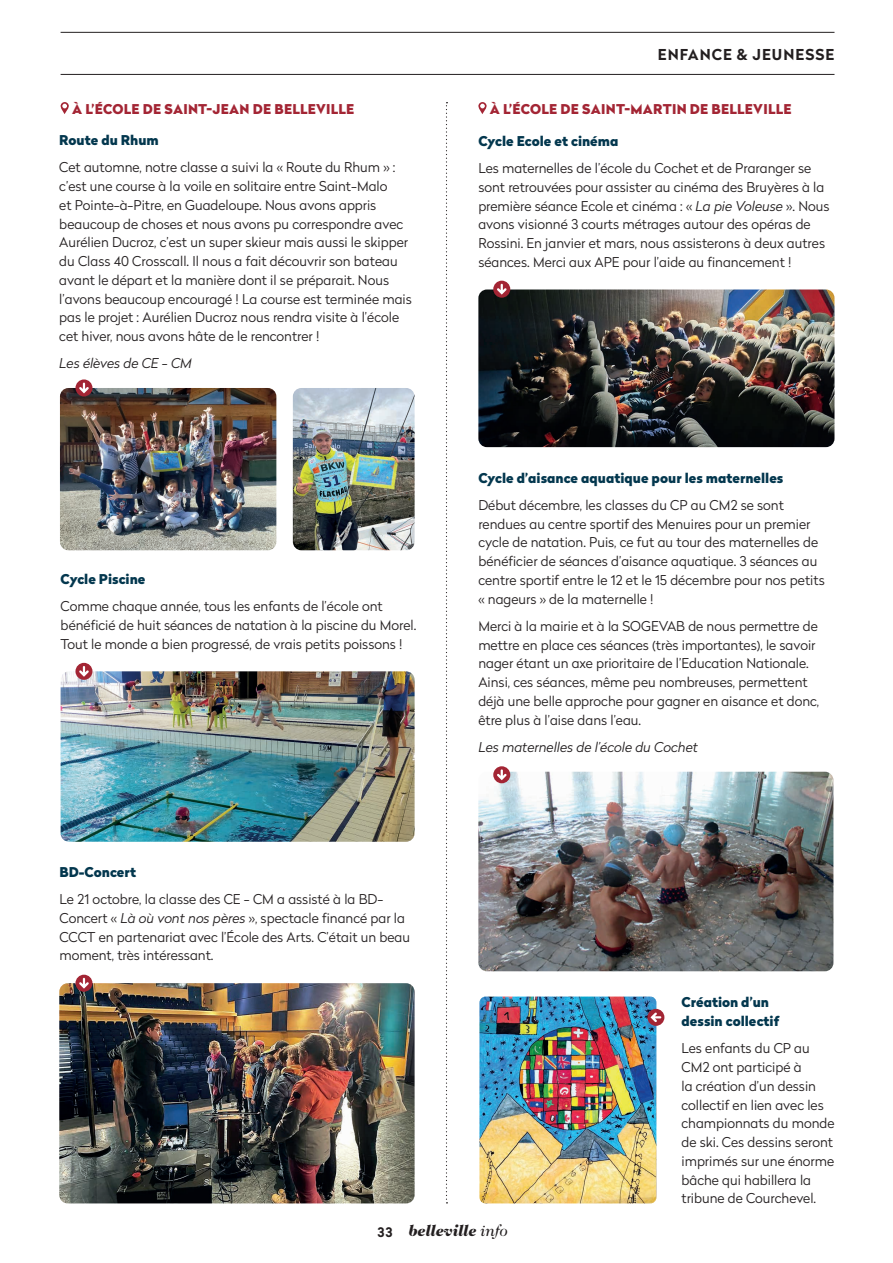
<style>
.page{position:relative;width:893px;height:1263px;background:#fff}
.page>*{position:absolute;margin:0;border:0;box-sizing:border-box;transform-origin:0 0}
.t1{font:italic 900 15.75px "Caslon 224 Std";color:#231f20}
.t2{font:700 15px "Radikal";letter-spacing:.07em;color:#231f20}
.t3{font:300 13.5px/18.8px "Radikal";color:#231f20}
.t4{font:900 13.5px/19.5px "Radikal";color:#03374e}
.t5{font:900 13.5px "Radikal";letter-spacing:.02em;color:#a32534}
.t6{font:italic 300 13.5px "Radikal";color:#231f20}
.s1{font-style:italic}
.s2{font-family:"Radikal";font-weight:700;font-style:normal;font-size:13.2px}
.s3{font-weight:400}
</style>
<div class="page">
<hr style="left:61px;top:74px;width:773px;height:1px;background:#231f20">
<hr style="left:61px;top:32px;width:773px;height:1px;background:#231f20">
<svg style="left:446px;top:102px;width:1px;height:1101px"></svg>
<svg style="left:61px;top:102px;width:8px;height:12px"></svg>
<img style="left:60px;top:388px;width:216px;height:162px">
<img style="left:293px;top:388px;width:122px;height:162px">
<img style="left:61px;top:671px;width:354px;height:171px">
<img style="left:59px;top:983px;width:356px;height:220px">
<svg style="left:478px;top:102px;width:9px;height:12px"></svg>
<div style="left:75px;top:975px;width:17px;height:17px;background:#a32534;border-radius:50%"></div>
<svg style="left:79px;top:978px;width:10px;height:10px"></svg>
<div style="left:75px;top:663px;width:17px;height:17px;background:#a32534;border-radius:50%"></div>
<svg style="left:79px;top:666px;width:10px;height:11px"></svg>
<div style="left:75px;top:379px;width:17px;height:17px;background:#a32534;border-radius:50%"></div>
<svg style="left:79px;top:383px;width:10px;height:10px"></svg>
<img style="left:478px;top:772px;width:355px;height:199px">
<div style="left:493px;top:766px;width:17px;height:17px;background:#a32534;border-radius:50%"></div>
<svg style="left:497px;top:769px;width:10px;height:11px"></svg>
<img style="left:478px;top:289px;width:356px;height:158px">
<div style="left:493px;top:281px;width:17px;height:17px;background:#a32534;border-radius:50%"></div>
<svg style="left:497px;top:284px;width:10px;height:11px"></svg>
<img style="left:479px;top:996px;width:177px;height:207px">
<div style="left:647px;top:1009px;width:17px;height:17px;background:#a32534;border-radius:50%"></div>
<svg style="left:650px;top:1012px;width:11px;height:10px"></svg>
<p class="t5" style="left:72px;top:99px;width:284px">À L’ÉCOLE DE SAINT-JEAN DE BELLEVILLE</p>
<p class="t4" style="left:59px;top:130px;width:101px">Route du Rhum</p>
<p class="t3" style="left:59px;top:158px;width:354px">Cet automne, notre classe a suivi la « Route du Rhum » : c’est une course à la voile en solitaire entre Saint-Malo<br>et Pointe-à-Pitre, en Guadeloupe. Nous avons appris beaucoup de choses et nous avons pu correspondre avec Aurélien Ducroz, c’est un super skieur mais aussi le skipper du Class 40 Crosscall. Il nous a fait découvrir son bateau avant le départ et la manière dont il se préparait. Nous l’avons beaucoup encouragé ! La course est terminée mais pas le projet : Aurélien Ducroz nous rendra visite à l’école cet hiver, nous avons hâte de le rencontrer !</p>
<p class="t6" style="left:59px;top:354px;width:134px">Les élèves de CE - CM</p>
<p class="t4" style="left:61px;top:569px;width:86px">Cycle Piscine</p>
<p class="t3" style="left:61px;top:596px;width:357px">Comme chaque année, tous les enfants de l’école ont bénéficié de huit séances de natation à la piscine du Morel.<br>Tout le monde a bien progressé, de vrais petits poissons !</p>
<p class="t4" style="left:60px;top:862px;width:78px">BD-Concert</p>
<p class="t3" style="left:60px;top:889px;width:352px">Le 21 octobre, la classe des CE - CM a assisté à la BD-Concert « <span class="s1">Là où vont nos pères</span> », spectacle financé par la CCCT en partenariat avec l’École des Arts. C’était un beau moment, très intéressant.</p>
<p class="t2" style="left:658px;top:43px;width:178px">ENFANCE &amp; JEUNESSE</p>
<p class="t5" style="left:490px;top:99px;width:303px">À L’ÉCOLE DE SAINT-MARTIN DE BELLEVILLE</p>
<p class="t4" style="left:478px;top:131px;width:142px">Cycle Ecole et cinéma</p>
<p class="t3" style="left:478px;top:158px;width:353px">Les maternelles de l’école du Cochet et de Praranger se sont retrouvées pour assister au cinéma des Bruyères à la première séance Ecole et cinéma : « <span class="s1">La pie Voleuse</span> ». Nous avons visionné 3 courts métrages autour des opéras de Rossini. En janvier et mars, nous assisterons à deux autres séances. Merci aux APE pour l’aide au financement !</p>
<p class="t4" style="left:478px;top:468px;width:307px">Cycle d’aisance aquatique pour les maternelles</p>
<p class="t3" style="left:478px;top:495px;width:348px">Début décembre, les classes du CP au CM2 se sont rendues au centre sportif des Menuires pour un premier cycle de natation. Puis, ce fut au tour des maternelles de bénéficier de séances d’aisance aquatique. 3 séances au centre sportif entre le 12 et le 15 décembre pour nos petits « nageurs » de la maternelle !</p>
<p class="t3" style="left:478px;top:616px;width:342px">Merci à la mairie et à la SOGEVAB de nous permettre de mettre en place ces séances (très importantes), le savoir nager étant un axe prioritaire de l’Education Nationale.<br>Ainsi, ces séances, même peu nombreuses, permettent déjà une belle approche pour gagner en aisance et donc, être plus à l’aise dans l’eau.</p>
<p class="t6" style="left:478px;top:737px;width:221px">Les maternelles de l’école du Cochet</p>
<p class="t4" style="left:681px;top:992px;width:99px">Création d’un dessin collectif</p>
<p class="t3" style="left:681px;top:1039px;width:154px">Les enfants du CP au<br>CM2 ont participé à<br>la création d’un dessin collectif en lien avec les championnats du monde de ski. Ces dessins seront imprimés sur une énorme bâche qui habillera la tribune de Courchevel.</p>
<p class="t1" style="left:377px;top:1221px;width:132px"><span class="s2">33</span> belleville <span class="s3">info</span></p>
</div>
